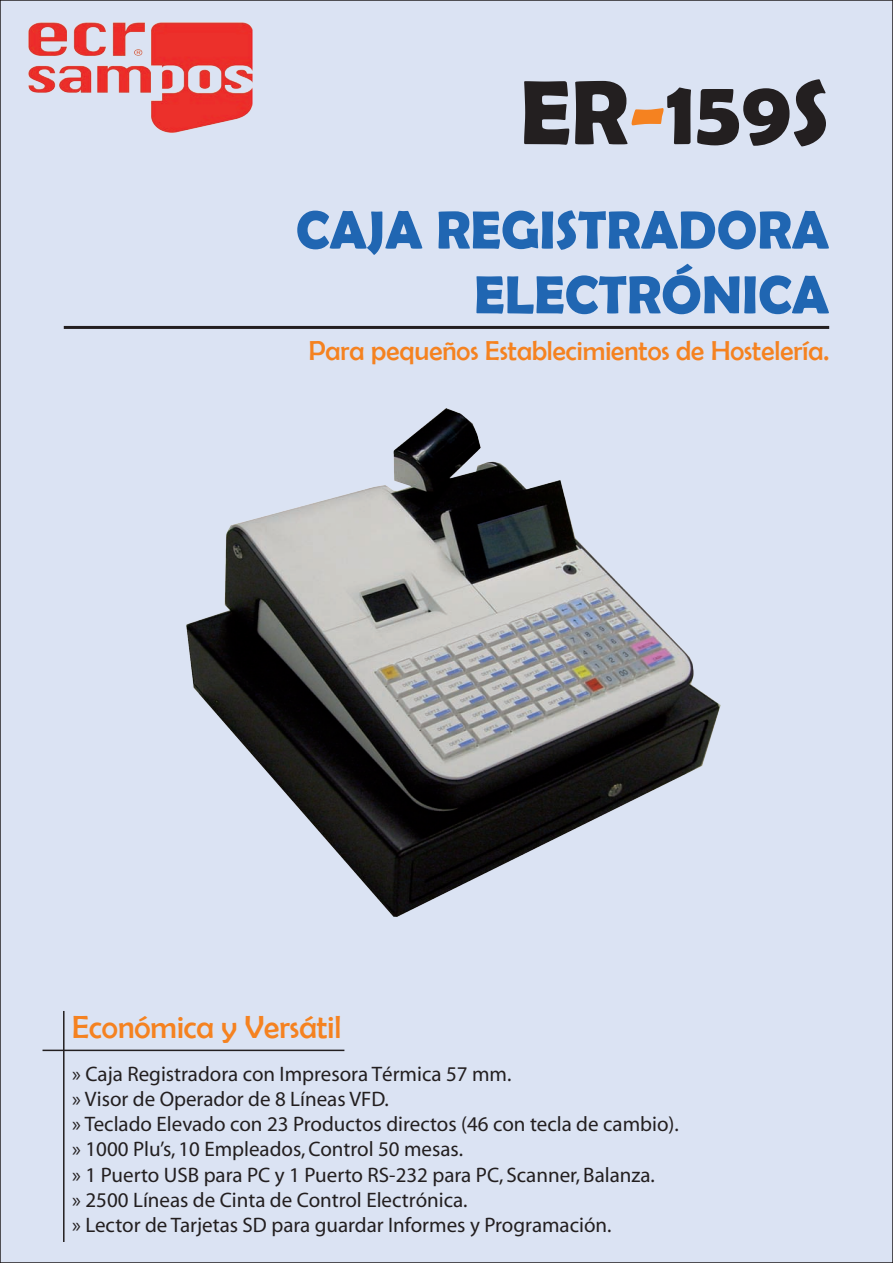
<style>
.page{position:relative;width:893px;height:1263px;background:#dbe3f3}
.page>*{position:absolute;margin:0;border:0;box-sizing:border-box;transform-origin:0 0}
.t1{font:700 91.8px "Berlin Sans FB Demi";color:#231f20}
.t2{font:700 54px/64.8px "Berlin Sans FB Demi";color:#2066b2;text-align:right}
.t3{font:32.1px "Berlin Sans FB";color:#f58220}
.t4{font:27.6px "Berlin Sans FB";color:#f58220}
.t5{font:21px/25.2px "Myriad";color:#231f20}
.s1{color:#f58220}
</style>
<div class="page">
<hr style="left:64px;top:326px;width:765px;height:3px;background:#231f20">
<hr style="left:63px;top:1011px;width:2px;height:231px;background:#231f20">
<hr style="left:43px;top:1049px;width:301px;height:2px;background:#231f20">
<img style="left:186px;top:408px;width:534px;height:508px">
<img style="left:28px;top:23px;width:224px;height:109px">
<h1 class="t1" style="left:520px;top:59px;width:310px">ER<span class="s1">-</span>159S</h1>
<h2 class="t2" style="left:296px;top:197px;width:535px">CAJA REGISTRADORA<br>ELECTRÓNICA</h2>
<h3 class="t4" style="left:309px;top:335px;width:522px">Para pequeños Establecimientos de Hostelería.</h3>
<h3 class="t3" style="left:72px;top:1009px;width:271px">Económica y Versátil</h3>
<p class="t5" style="left:72px;top:1062px;width:608px">» Caja Registradora con Impresora Térmica 57 mm.<br>» Visor de Operador de 8 Líneas VFD.<br>» Teclado Elevado con 23 Productos directos (46 con tecla de cambio). » 1000 Plu’s, 10 Empleados, Control 50 mesas.<br>» 1 Puerto USB para PC y 1 Puerto RS-232 para PC, Scanner, Balanza.<br>» 2500 Líneas de Cinta de Control Electrónica.<br>» Lector de Tarjetas SD para guardar Informes y Programación.</p>
</div>
